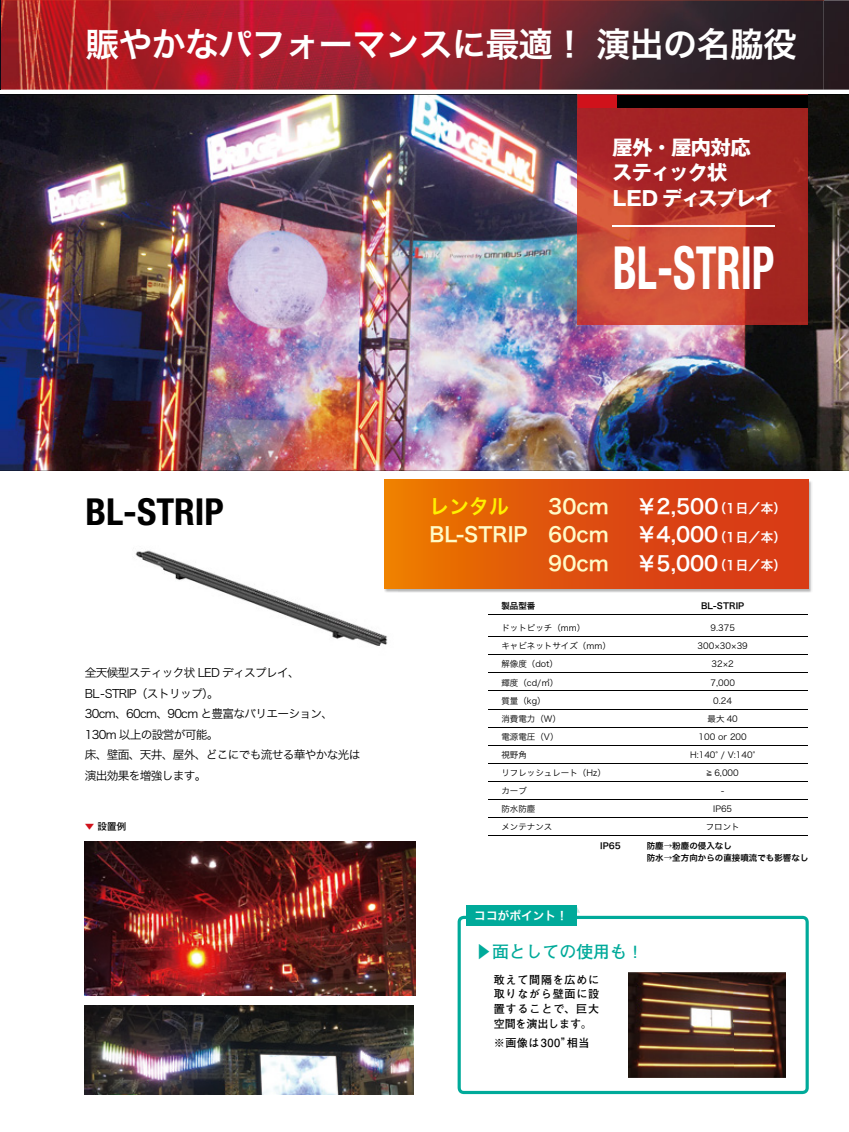
<style>
.page{position:relative;width:849px;height:1132px;background:#fff}
.page>*{position:absolute;margin:0;border:0;box-sizing:border-box;transform-origin:0 0}
.t1{font:700 condensed 59.55px "Helvetica Neue LT Std";color:#fff;scale:.73 1}
.t2{font:700 condensed 37.2px "Helvetica Neue LT Std";color:#000}
.t3{font:34.05px "Hira Kaku Pro W6";letter-spacing:-.02em;color:#fff}
.t4{font:20.25px "Hira Kaku Pro W6";color:#fff}
.t5{font:700 20.25px/25.5px "Gothic MB101 Pro";letter-spacing:-.05em;color:#fff}
.t6{font:20.25px "Hira Kaku Pro W6";color:#fffbc7}
.t7{font:20.25px "Hira Kaku Pro W6";color:#fff100}
.t8{font:700 16.8px "Futo Go B101 Pro";color:#00aa9a}
.t9{font:11.7px/20.4px "Hira Kaku Pro W3";letter-spacing:-.06em;color:#000}
.t10{font:11.7px "Hira Kaku Pro W6";color:#fff}
.t11{font:700 11.1px/14.9px "Futo Go B101 Pro";letter-spacing:.07em;color:#000;text-align:justify}
.t12{font:700 11.1px "Futo Go B101 Pro";letter-spacing:.045em;color:#000}
.t13{font:700 9.6px "Futo Go B101 Pro";color:#000}
.t14{font:8.55px "Hira Kaku Pro W3";color:#000}
.t15{font:8.55px/11.7px "Hira Kaku Pro W6";color:#000}
.s1{font-size:12.75px}
.s2{color:#d0121b}
</style>
<div class="page">
<div style="left:823px;top:0;width:25px;height:90px;background:#261a1e"></div>
<img style="left:0;top:0;width:823px;height:90px">
<img style="left:0;top:95px;width:848px;height:375px">
<img style="left:135px;top:550px;width:262px;height:96px">
<hr style="left:488px;top:614px;width:319px;height:1px;background:#000">
<hr style="left:488px;top:636px;width:319px;height:1px;background:#000">
<hr style="left:488px;top:654px;width:319px;height:1px;background:#000">
<hr style="left:488px;top:672px;width:319px;height:1px;background:#000">
<hr style="left:488px;top:690px;width:319px;height:1px;background:#000">
<hr style="left:488px;top:708px;width:319px;height:1px;background:#000">
<hr style="left:488px;top:726px;width:319px;height:1px;background:#000">
<hr style="left:488px;top:745px;width:319px;height:1px;background:#000">
<hr style="left:488px;top:763px;width:319px;height:1px;background:#000">
<hr style="left:488px;top:781px;width:319px;height:1px;background:#000">
<hr style="left:488px;top:799px;width:319px;height:1px;background:#000">
<hr style="left:488px;top:817px;width:319px;height:1px;background:#000">
<hr style="left:488px;top:835px;width:319px;height:1px;background:#000">
<svg style="left:457px;top:915px;width:351px;height:178px"></svg>
<img style="left:627px;top:972px;width:158px;height:104px">
<svg style="left:576px;top:905px;width:3px;height:7px"></svg>
<div style="left:465px;top:905px;width:111px;height:20px;background:#00aa9a"></div>
<img style="left:577px;top:107px;width:230px;height:217px">
<div style="left:577px;top:95px;width:230px;height:12px;background:#000"></div>
<div style="left:577px;top:95px;width:39px;height:12px;background:#d0121b"></div>
<hr style="left:612px;top:225px;width:162px;height:1px;background:#fff">
<img style="left:85px;top:1005px;width:328px;height:88px">
<img style="left:85px;top:841px;width:330px;height:154px">
<img style="left:397px;top:480px;width:414px;height:112px">
<img style="left:384px;top:588px;width:13px;height:4px">
<div style="left:384px;top:479px;width:424px;height:109px;background:linear-gradient(to right,#eb7500,#d4301a)"></div>
<h3 class="t3" style="left:85px;top:13px;width:713px">賑やかなパフォーマンスに最適！ 演出の名脇役</h3>
<h3 class="t5" style="left:612px;top:132px;width:164px">屋外・屋内対応スティック状<br>LED ディスプレイ</h3>
<h1 class="t1" style="left:612px;top:231px;width:223px">BL-STRIP</h1>
<h2 class="t2" style="left:85px;top:489px;width:140px">BL-STRIP</h2>
<h3 class="t9" style="left:85px;top:661px;width:277px">全天候型スティック状 LED ディスプレイ、<br>BL-STRIP（ストリップ）。<br>30cm、60cm、90cm と豊富なバリエーション、<br>130m 以上の設営が可能。<br>床、壁面、天井、屋外、どこにでも流せる華やかな光は演出効果を増強します。</h3>
<h3 class="t7" style="left:429px;top:487px;width:81px">レンタル</h3>
<h3 class="t6" style="left:548px;top:487px;width:62px">30cm</h3>
<h3 class="t4" style="left:636px;top:487px;width:150px">￥2,500<span class="s1">（1日／本）</span></h3>
<h3 class="t6" style="left:429px;top:516px;width:181px">BL-STRIP 60cm</h3>
<h3 class="t4" style="left:636px;top:516px;width:150px">￥4,000<span class="s1">（1日／本）</span></h3>
<h3 class="t6" style="left:548px;top:545px;width:62px">90cm</h3>
<h3 class="t4" style="left:636px;top:545px;width:150px">￥5,000<span class="s1">（1日／本）</span></h3>
<p class="t15" style="left:501px;top:599px;width:36px">製品型番</p>
<p class="t15" style="left:700px;top:599px;width:44px">BL-STRIP</p>
<p class="t14" style="left:501px;top:620px;width:85px">ドットピッチ（mm）</p>
<p class="t14" style="left:710px;top:620px;width:26px">9.375</p>
<p class="t14" style="left:501px;top:638px;width:111px">キャビネットサイズ（mm）</p>
<p class="t14" style="left:697px;top:638px;width:52px">300×30×39</p>
<p class="t14" style="left:501px;top:656px;width:58px">解像度（dot）</p>
<p class="t14" style="left:711px;top:656px;width:24px">32×2</p>
<p class="t14" style="left:501px;top:674px;width:58px">輝度（cd/㎡）</p>
<p class="t14" style="left:710px;top:674px;width:26px">7,000</p>
<p class="t14" style="left:501px;top:692px;width:46px">質量（kg）</p>
<p class="t14" style="left:712px;top:692px;width:20px">0.24</p>
<p class="t14" style="left:501px;top:710px;width:61px">消費電力（W）</p>
<p class="t14" style="left:707px;top:710px;width:32px">最大 40</p>
<p class="t14" style="left:501px;top:728px;width:59px">電源電圧（V）</p>
<p class="t14" style="left:698px;top:728px;width:50px">100 or 200</p>
<p class="t14" style="left:501px;top:747px;width:27px">視野角</p>
<p class="t14" style="left:689px;top:747px;width:67px">H:140° / V:140°</p>
<p class="t14" style="left:501px;top:765px;width:106px">リフレッシュレート（Hz）</p>
<p class="t14" style="left:714px;top:765px;width:26px">6,000</p>
<p class="t14" style="left:501px;top:783px;width:27px">カーブ</p>
<p class="t14" style="left:720px;top:783px;width:5px">-</p>
<p class="t14" style="left:501px;top:801px;width:36px">防水防塵</p>
<p class="t14" style="left:712px;top:801px;width:20px">IP65</p>
<p class="t13" style="left:85px;top:819px;width:43px"><span class="s2">▼</span> 設置例</p>
<p class="t14" style="left:501px;top:819px;width:53px">メンテナンス</p>
<p class="t14" style="left:705px;top:819px;width:36px">フロント</p>
<h3 class="t10" style="left:474px;top:905px;width:95px">ココがポイント！</h3>
<p class="t15" style="left:600px;top:839px;width:22px">IP65</p>
<p class="t15" style="left:646px;top:839px;width:163px">防塵→粉塵の侵入なし<br>防水→全方向からの直接噴流でも影響なし</p>
<h3 class="t8" style="left:475px;top:938px;width:170px">▶面としての使用も！</h3>
<p class="t11" style="left:493px;top:970px;width:107px">敢えて間隔を広めに取りながら壁面に設置することで、巨大空間を演出します。</p>
<p class="t12" style="left:493px;top:1034px;width:97px">※画像は300”相当</p>
</div>
